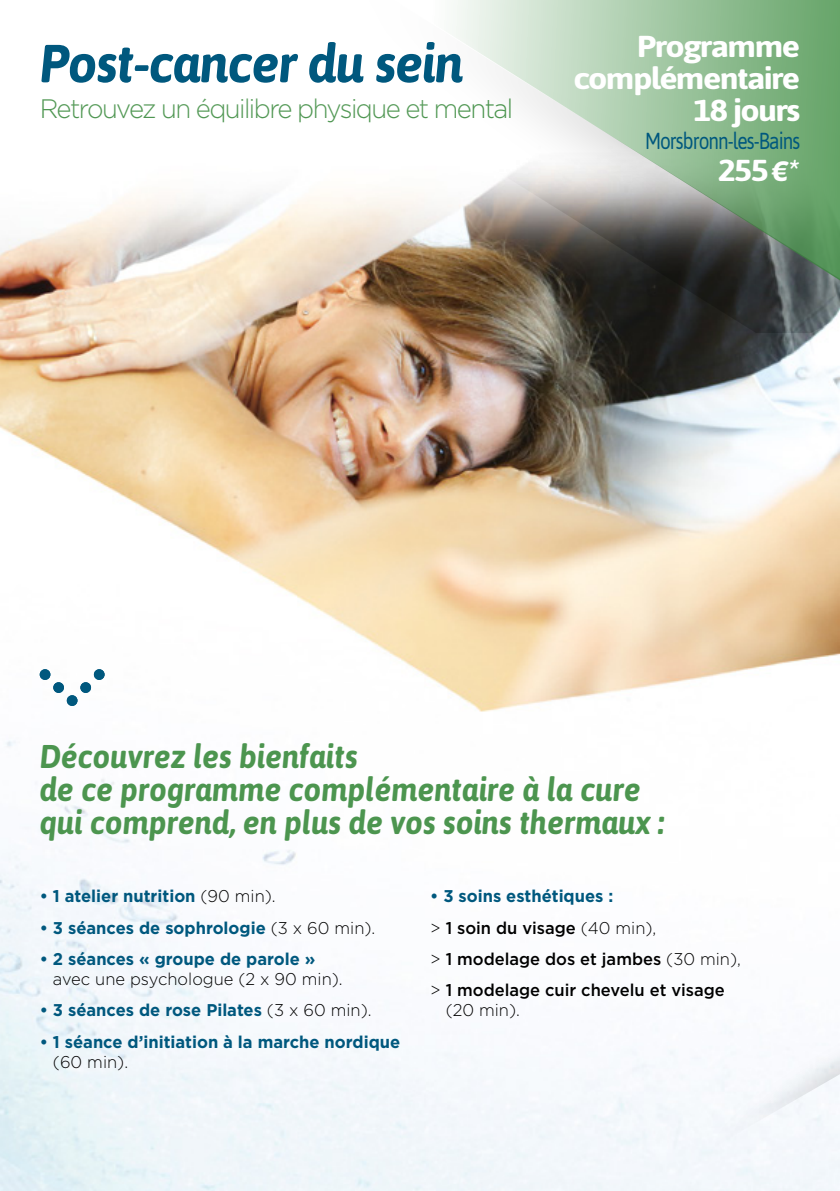
<style>
.page{position:relative;width:840px;height:1191px;background:#fff}
.page>*{position:absolute;margin:0;border:0;box-sizing:border-box;transform-origin:0 0}
.t1{font:italic 700 53.4px "Asap";letter-spacing:-.02em;color:#00587e}
.t2{font:italic 700 33px/33px "Asap";color:#4c954f;scale:.94 1}
.t3{font:700 30.2px/32px "Asap";letter-spacing:-.05em;color:#fff;text-align:right;scale:1.12 1}
.t4{font:300 26.8px "Gotham";letter-spacing:-.06em;color:#4c954f}
.t5{font:23.2px "Asap";letter-spacing:-.05em;color:#00587e;scale:.82 1}
.t6{font:700 17px "Gotham";color:#00587e}
.t7{font:500 17px/31.4px "Gotham";color:#000}
.t8{font:300 17px "Gotham";color:#000}
.s1{font-style:italic;font-size:28px}
.s2{font-style:italic;font-size:30px}
.s3{font-weight:300;color:#000}
.s4{font-weight:700;color:#00587e}
.s5{font-weight:300}
</style>
<div class="page">
<img style="left:0;top:193px;width:839px;height:998px">
<svg style="left:716px;top:1025px;width:123px;height:120px"></svg>
<svg style="left:361px;top:0;width:478px;height:332px;background:#919f8a"></svg>
<div style="left:0;top:2px;width:504px;height:124px;background:#fff"></div>
<div style="left:80px;top:682px;width:11px;height:11px;background:#00587e;border-radius:50%"></div>
<div style="left:53px;top:682px;width:11px;height:11px;background:#00587e;border-radius:50%"></div>
<div style="left:67px;top:695px;width:10px;height:11px;background:#00587e;border-radius:50%"></div>
<div style="left:94px;top:669px;width:10px;height:11px;background:#00587e;border-radius:50%"></div>
<div style="left:40px;top:669px;width:10px;height:11px;background:#00587e;border-radius:50%"></div>
<h1 class="t1" style="left:40px;top:32px;width:425px">Post-cancer du sein</h1>
<h3 class="t3" style="left:573px;top:30px;width:204px">Programme complémentaire<br>18 jours</h3>
<h3 class="t5" style="left:644px;top:127px;width:191px">Morsbronn-les-Bains</h3>
<h3 class="t3" style="left:717px;top:154px;width:75px">255<span class="s1">€</span><span class="s2">*</span></h3>
<h3 class="t4" style="left:40px;top:94px;width:474px">Retrouvez un équilibre physique et mental</h3>
<h2 class="t2" style="left:40px;top:739px;width:665px">Découvrez les bienfaits<br>de ce programme complémentaire à la cure qui comprend, en plus de vos soins thermaux :</h2>
<p class="t6" style="left:40px;top:886px;width:237px">• 1 atelier nutrition <span class="s3">(90 min).</span></p>
<p class="t6" style="left:40px;top:917px;width:337px">• 3 séances de sophrologie <span class="s3">(3 x 60 min).</span></p>
<p class="t6" style="left:40px;top:949px;width:277px">• 2 séances « groupe de parole »</p>
<p class="t8" style="left:53px;top:969px;width:291px">avec une psychologue (2 x 90 min).</p>
<p class="t6" style="left:40px;top:1000px;width:333px">• 3 séances de rose Pilates <span class="s3">(3 x 60 min).</span></p>
<p class="t6" style="left:40px;top:1031px;width:362px">• 1 séance d’initiation à la marche nordique</p>
<p class="t8" style="left:53px;top:1052px;width:77px">(60 min).</p>
<p class="t7" style="left:430px;top:880px;width:312px"><span class="s4">• 3 soins esthétiques :<br></span><span class="s5">&gt;</span> 1 soin du visage <span class="s5">(40 min),<br>&gt;</span> 1 modelage dos et jambes <span class="s5">(30 min), &gt;</span> 1 modelage cuir chevelu et visage</p>
<p class="t8" style="left:445px;top:1001px;width:76px">(20 min).</p>
</div>
